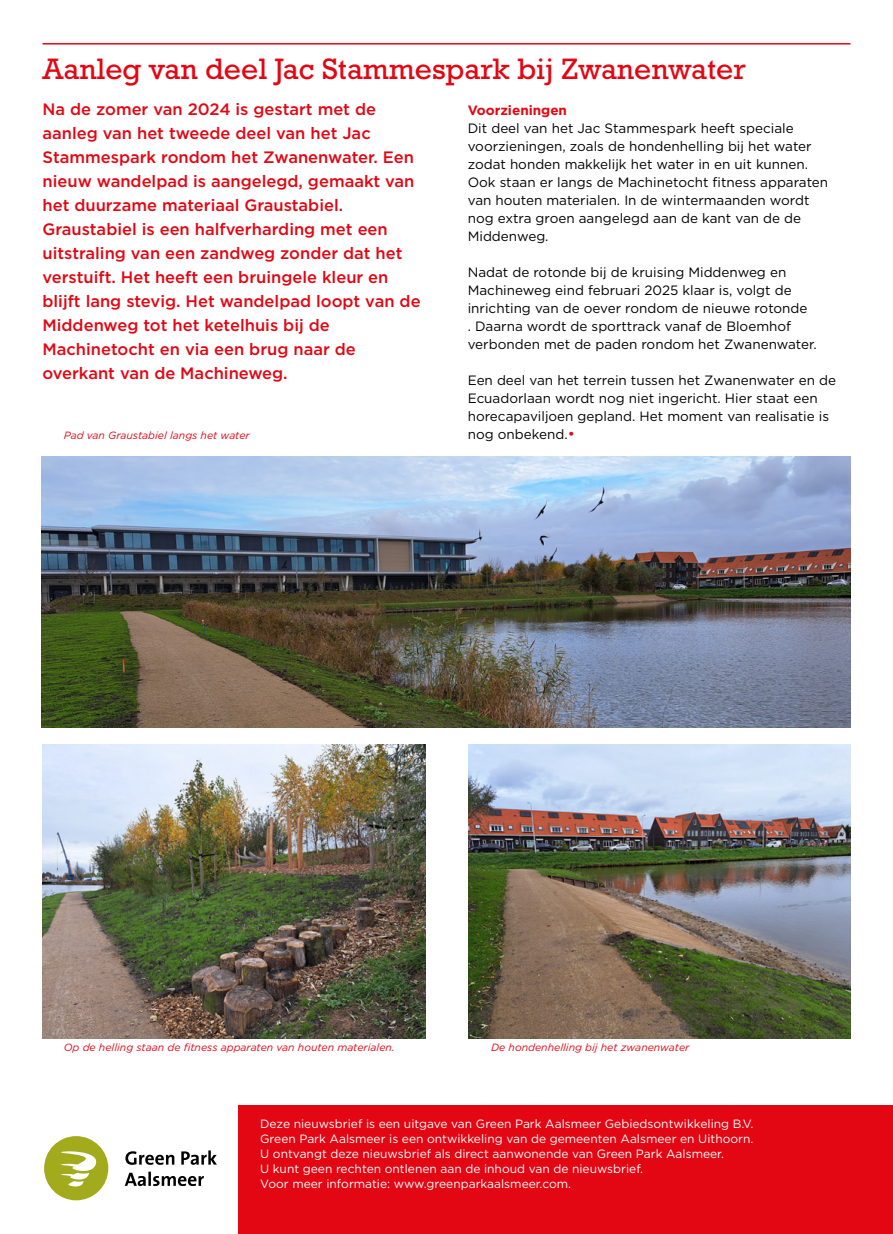
<style>
.page{position:relative;width:893px;height:1234px;background:#fff}
.page>*{position:absolute;margin:0;border:0;box-sizing:border-box;transform-origin:0 0}
.t1{font:30px "Rockwell Std";color:#e30613}
.t2{font:500 16.5px/24px "Gotham";color:#e30613}
.t3{font:13.5px/18px "Gotham";color:#000}
.t4{font:700 13.5px "Gotham";color:#e30613}
.t5{font:12px/15px "Gotham";color:#fff}
.t6{font:italic 10.5px "Gotham";color:#e30613}
.s1{font-size:15px;color:#e30613}
</style>
<div class="page">
<div style="left:239px;top:1105px;width:654px;height:128px;background:#e30613"></div>
<svg style="left:125px;top:1150px;width:92px;height:35px"></svg>
<svg style="left:44px;top:1136px;width:64px;height:63px"></svg>
<hr style="left:43px;top:43px;width:807px;height:2px;background:#e30613">
<img style="left:42px;top:457px;width:808px;height:270px">
<img style="left:43px;top:744px;width:383px;height:294px">
<img style="left:469px;top:744px;width:381px;height:294px">
<h1 class="t1" style="left:43px;top:51px;width:705px">Aanleg van deel Jac Stammespark bij Zwanenwater</h1>
<p class="t2" style="left:43px;top:96px;width:380px">Na de zomer van 2024 is gestart met de aanleg van het tweede deel van het Jac Stammespark rondom het Zwanenwater. Een nieuw wandelpad is aangelegd, gemaakt van het duurzame materiaal Graustabiel.<br>Graustabiel is een halfverharding met een uitstraling van een zandweg zonder dat het verstuift. Het heeft een bruingele kleur en blijft lang stevig. Het wandelpad loopt van de Middenweg tot het ketelhuis bij de Machinetocht en via een brug naar de overkant van de Machineweg.</p>
<p class="t4" style="left:468px;top:101px;width:101px">Voorzieningen</p>
<p class="t3" style="left:468px;top:118px;width:362px">Dit deel van het Jac Stammespark heeft speciale voorzieningen, zoals de hondenhelling bij het water zodat honden makkelijk het water in en uit kunnen.<br>Ook staan er langs de Machinetocht fitness apparaten van houten materialen. In de wintermaanden wordt nog extra groen aangelegd aan de kant van de de Middenweg.</p>
<p class="t3" style="left:468px;top:262px;width:350px">Nadat de rotonde bij de kruising Middenweg en Machineweg eind februari 2025 klaar is, volgt de inrichting van de oever rondom de nieuwe rotonde<br>. Daarna wordt de sporttrack vanaf de Bloemhof verbonden met de paden rondom het Zwanenwater.</p>
<p class="t3" style="left:468px;top:370px;width:370px">Een deel van het terrein tussen het Zwanenwater en de Ecuadorlaan wordt nog niet ingericht. Hier staat een horecapaviljoen gepland. Het moment van realisatie is nog onbekend.<span class="s1">•</span></p>
<p class="t6" style="left:64px;top:428px;width:188px">Pad van Graustabiel langs het water</p>
<p class="t6" style="left:64px;top:1040px;width:332px">Op de helling staan de fitness apparaten van houten materialen.</p>
<p class="t6" style="left:491px;top:1040px;width:200px">De hondenhelling bij het zwanenwater</p>
<p class="t5" style="left:260px;top:1115px;width:495px">Deze nieuwsbrief is een uitgave van Green Park Aalsmeer Gebiedsontwikkeling B.V.<br>Green Park Aalsmeer is een ontwikkeling van de gemeenten Aalsmeer en Uithoorn.<br>U ontvangt deze nieuwsbrief als direct aanwonende van Green Park Aalsmeer.<br>U kunt geen rechten ontlenen aan de inhoud van de nieuwsbrief.<br>Voor meer informatie: www.greenparkaalsmeer.com.</p>
</div>
